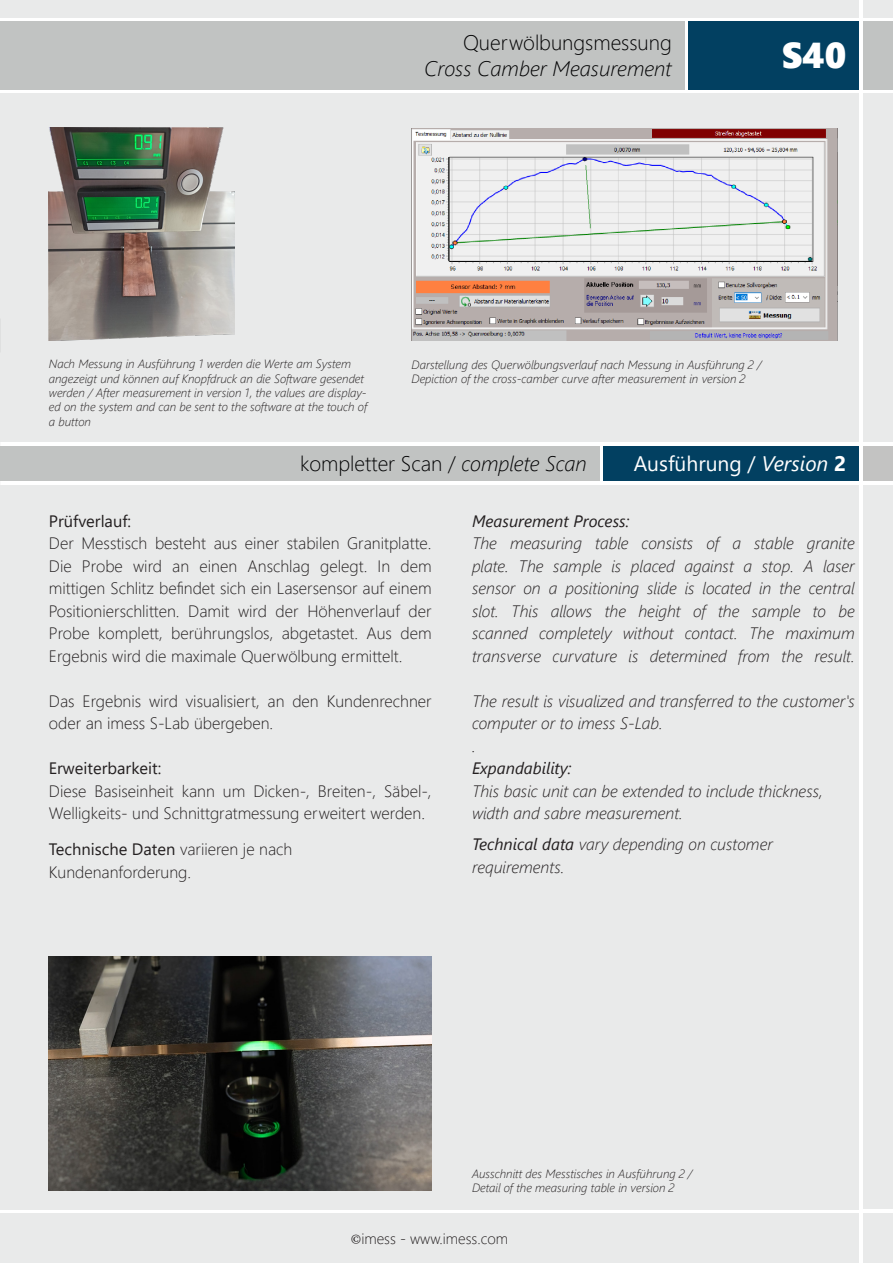
<style>
.page{position:relative;width:893px;height:1263px;background:#fff}
.page>*{position:absolute;margin:0;border:0;box-sizing:border-box;transform-origin:0 0}
.t1{font:36px "Segoe UI Black";color:#fff}
.t2{font:300 21px "Segoe UI";color:#000001}
.t3{font:italic 300 21px "Segoe UI";color:#000001}
.t4{font:21px "Segoe UI";color:#fff}
.t5{font:300 16.5px/22.5px "Segoe UI";color:#231f20}
.t6{font:italic 300 16.5px/22.5px "Segoe UI";color:#231f20}
.t7{font:16.5px "Segoe UI";color:#231f20}
.t8{font:italic 16.5px "Segoe UI";color:#231f20}
.t9{font:300 15px "Segoe UI";color:#231f20}
.t10{font:italic 300 12px/14.4px "Segoe UI";color:#231f20}
.s1{font-style:italic}
.s2{font-weight:700}
.s3{font-weight:400}
.s4{font-family:"Minion Pro";font-weight:400}
</style>
<div class="page">
<div style="left:0;top:485px;width:859px;height:724px;background:#e9eaea"></div>
<div style="left:0;top:94px;width:859px;height:348px;background:#e9eaea"></div>
<div style="left:0;top:21px;width:685px;height:68px;background:#c1c3c2"></div>
<div style="left:689px;top:21px;width:170px;height:68px;background:#024061"></div>
<div style="left:863px;top:21px;width:30px;height:68px;background:#c1c3c2"></div>
<div style="left:0;top:0;width:859px;height:17px;background:#e9eaea"></div>
<div style="left:863px;top:0;width:30px;height:17px;background:#e9eaea"></div>
<div style="left:0;top:1214px;width:859px;height:49px;background:#e9eaea"></div>
<div style="left:863px;top:1214px;width:30px;height:49px;background:#e9eaea"></div>
<div style="left:863px;top:446px;width:30px;height:34px;background:#c3c3c2"></div>
<div style="left:863px;top:485px;width:30px;height:724px;background:#e9eaea"></div>
<div style="left:604px;top:446px;width:255px;height:34px;background:#024061"></div>
<div style="left:0;top:446px;width:600px;height:34px;background:#c1c3c2"></div>
<img style="left:412px;top:128px;width:425px;height:213px">
<img style="left:49px;top:128px;width:185px;height:212px">
<img style="left:49px;top:957px;width:383px;height:234px">
<div style="left:863px;top:94px;width:30px;height:348px;background:#e9eaea"></div>
<p class="t2" style="left:463px;top:23px;width:210px">Querwölbungsmessung</p>
<p class="t3" style="left:424px;top:48px;width:249px">Cross Camber Measurement</p>
<p class="t1" style="left:782px;top:30px;width:66px">S40</p>
<p class="t10" style="left:49px;top:355px;width:320px">Nach Messung in Ausführung 1 werden die Werte am System angezeigt und können auf Knopfdruck an die Software gesendet werden / After measurement in version 1, the values are display&shy;ed on the system and can be sent to the software at the touch of a button</p>
<p class="t10" style="left:412px;top:355px;width:352px">Darstellung des Querwölbungsverlauf nach Messung in Ausführung 2 /</p>
<p class="t10" style="left:412px;top:370px;width:335px">Depiction of the cross-camber curve after measurement in version 2</p>
<p class="t2" style="left:300px;top:444px;width:288px">kompletter Scan / <span class="s1">complete Scan</span></p>
<p class="t4" style="left:634px;top:444px;width:214px">Ausführung / <span class="s1">Version</span> <span class="s2">2</span></p>
<p class="t7" style="left:49px;top:505px;width:84px">Prüfverlauf:</p>
<p class="t5" style="left:49px;top:530px;width:384px;text-align:justify">Der Messtisch besteht aus einer stabilen Granitplatte.<br>Die Probe wird an einen Anschlag gelegt. In dem mittigen Schlitz befindet sich ein Lasersensor auf einem Positionierschlitten. Damit wird der Höhenverlauf der Probe komplett, berührungslos, abgetastet. Aus dem Ergebnis wird die maximale Querwölbung ermittelt.</p>
<p class="t5" style="left:49px;top:688px;width:384px">Das Ergebnis wird visualisiert, an den Kundenrechner oder an imess S-Lab übergeben.</p>
<p class="t7" style="left:49px;top:753px;width:114px">Erweiterbarkeit:</p>
<p class="t5" style="left:49px;top:778px;width:384px">Diese Basiseinheit kann um Dicken-, Breiten-, Säbel-,<br>Welligkeits- und Schnittgratmessung erweitert werden.</p>
<p class="t8" style="left:472px;top:505px;width:159px">Measurement Process:</p>
<p class="t6" style="left:472px;top:529px;width:384px;text-align:justify">The measuring table consists of a stable granite plate. The sample is placed against a stop. A laser sensor on a positioning slide is located in the central slot. This allows the height of the sample to be scanned completely without contact. The maximum transverse curvature is determined from the result.</p>
<p class="t6" style="left:472px;top:687px;width:384px">The result is visualized and transferred to the customer's computer or to imess S-Lab.</p>
<p class="t6" style="left:472px;top:732px;width:352px">.<br><span class="s3">Expandability:<br></span>This basic unit can be extended to include thickness, width and sabre measurement.</p>
<p class="t5" style="left:49px;top:836px;width:245px"><span class="s3">Technische Daten</span> variieren je nach<br>Kundenanforderung.</p>
<p class="t6" style="left:472px;top:831px;width:302px"><span class="s3">Technical data</span> vary depending on customer requirements.</p>
<p class="t10" style="left:472px;top:1164px;width:222px">Ausschnitt des Messtisches in Ausführung 2 /</p>
<p class="t10" style="left:472px;top:1179px;width:204px">Detail of the measuring table in version 2</p>
<p class="t9" style="left:351px;top:1224px;width:159px"><span class="s4">©</span>imess - www.imess.com</p>
</div>
